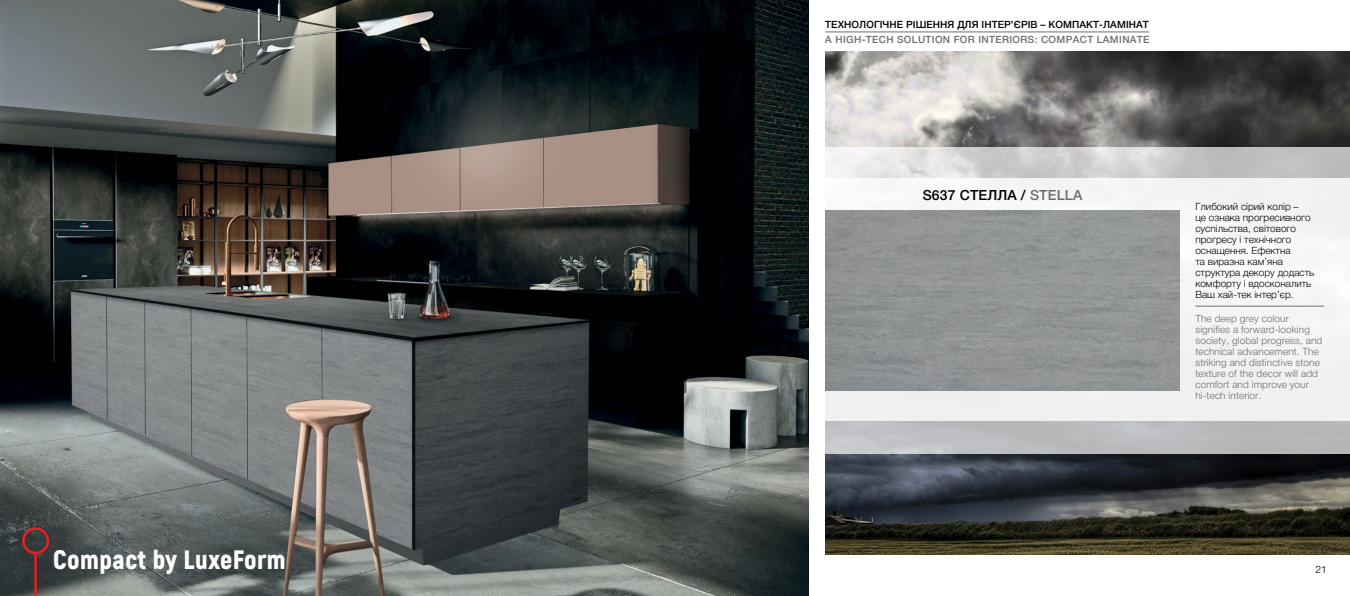
<style>
.page{position:relative;width:1350px;height:596px;background:#fff}
.page>*{position:absolute;margin:0;border:0;box-sizing:border-box;transform-origin:0 0}
.t1{font:900 26.6px "Akrobat";letter-spacing:.02em;color:#fff}
.t2{font:500 14px "Helvetica Neue Cyr";letter-spacing:.01em;color:#000}
.t3{font:500 14px "Helvetica Neue Cyr";letter-spacing:.01em;color:#6d6e71}
.t4{font:300 10.2px "Helvetica Neue Cyr";color:#000}
.t5{font:300 10px/11px "Helvetica Neue Cyr";letter-spacing:.01em;color:#6d6e71}
.t6{font:300 10px/11px "Helvetica Neue Cyr";color:#000}
.t7{font:500 10px "Helvetica Neue Cyr";color:#000}
.t8{font:500 10px "Helvetica Neue Cyr";letter-spacing:.035em;color:#6d6e71}
.s1{color:#000}
</style>
<div class="page">
<img style="left:0;top:0;width:808px;height:595px">
<svg style="left:34px;top:554px;width:3px;height:41px"></svg>
<div style="left:22px;top:527px;width:27px;height:27px;border:2px solid #ed1d24;border-radius:50%"></div>
<img style="left:825px;top:51px;width:524px;height:503px">
<svg style="left:825px;top:147px;width:524px;height:307px;background:#c6c7c8"></svg>
<div style="left:825px;top:178px;width:524px;height:242px;background:#f3f3f4"></div>
<img style="left:825px;top:210px;width:354px;height:180px">
<hr style="left:1195px;top:305px;width:128px;height:1px;background:#6d6e71">
<hr style="left:825px;top:31px;width:324px;height:1px;background:#6d6e71">
<h1 class="t1" style="left:53px;top:542px;width:234px">Соmpact by LuxeForm</h1>
<p class="t7" style="left:825px;top:19px;width:8px">ТЕХНОЛОГІЧНЕ</p>
<p class="t7" style="left:906px;top:19px;width:8px">РІШЕННЯ</p>
<p class="t7" style="left:957px;top:19px;width:8px">ДЛЯ</p>
<p class="t7" style="left:981px;top:19px;width:7px">ІНТЕР</p>
<p class="t7" style="left:1010px;top:19px;width:17px">’ЄРІВ</p>
<p class="t7" style="left:1040px;top:19px;width:17px">– КОМПАКТ</p>
<p class="t7" style="left:1099px;top:19px;width:12px">-ЛАМІНАТ</p>
<p class="t8" style="left:825px;top:34px;width:18px">A HIGH</p>
<p class="t8" style="left:861px;top:34px;width:12px">-TECH</p>
<p class="t8" style="left:897px;top:34px;width:15px">SOLUTION</p>
<p class="t8" style="left:953px;top:34px;width:32px">FOR INTERIOR</p>
<p class="t8" style="left:1027px;top:34px;width:117px">S: CO MPACT LAMINATE</p>
<h2 class="t2" style="left:922px;top:187px;width:58px">S637 СТЕЛЛА</h2>
<h2 class="t3" style="left:1020px;top:187px;width:63px"><span class="s1">/</span> Stella</h2>
<p class="t6" style="left:1195px;top:200px;width:120px">Глибокий сірий колір –<br>це ознака прогресивного суспільства, світового прогресу і технічного оснащення. Ефектна<br>та виразна кам’яна структура декору додасть комфорту і вдосконалить<br>Ваш хай-тек інтер’єр.</p>
<p class="t5" style="left:1195px;top:312px;width:128px">The deep grey colour signifies a forward-looking society, global progress, and technical advancement. The striking and distinctive stone texture of the dеcor will add comfort and improve your hi-tech interior.</p>
<p class="t4" style="left:1315px;top:563px;width:13px">21</p>
</div>
